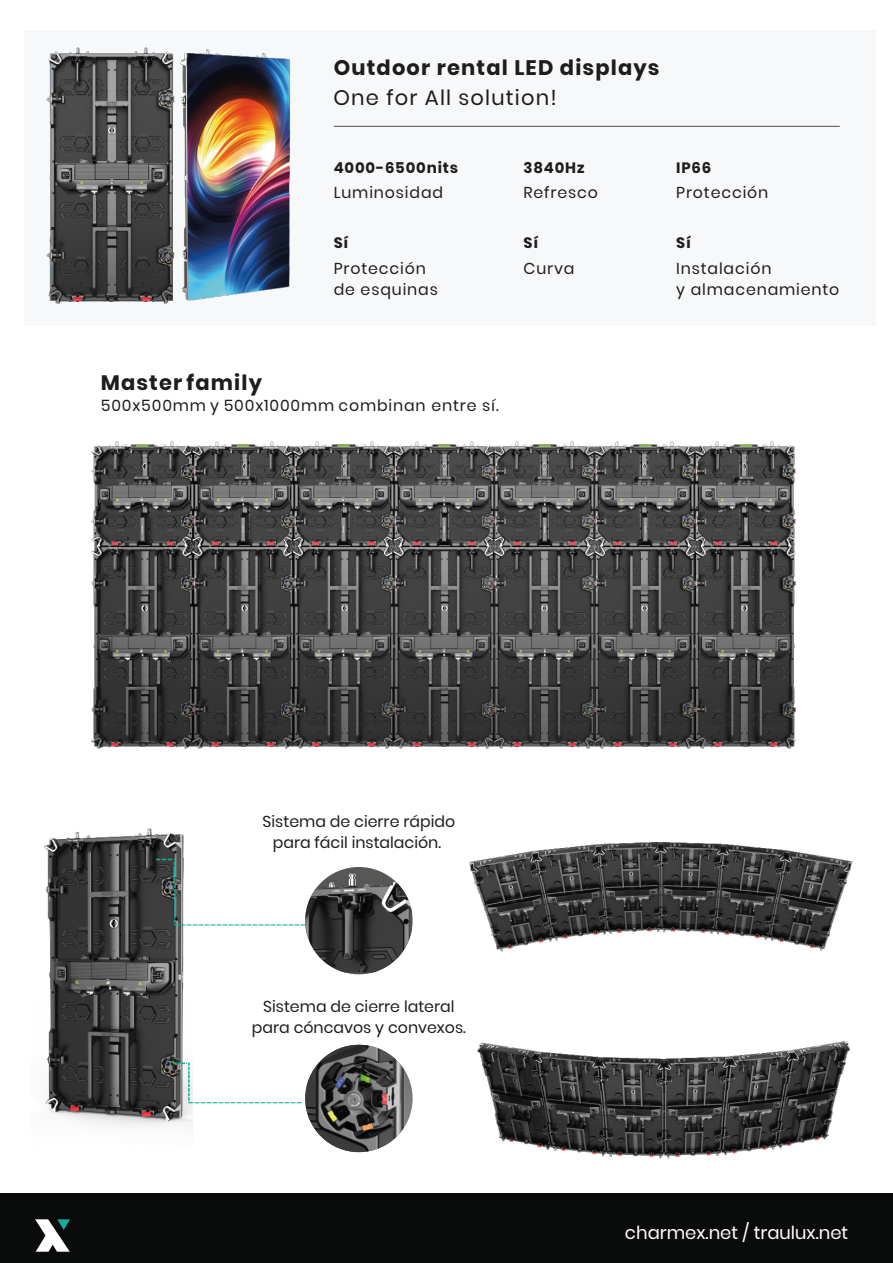
<style>
.page{position:relative;width:893px;height:1263px;background:#fff}
.page>*{position:absolute;margin:0;border:0;box-sizing:border-box;transform-origin:0 0}
.t1{font:700 21px "Poppins";letter-spacing:.055em;color:#1d1d1b}
.t2{font:21px "Poppins";letter-spacing:.055em;color:#1d1d1b}
.t3{font:18px "Poppins";color:#fff}
.t4{font:15.75px/21px "Poppins";letter-spacing:.055em;color:#1d1d1b}
.t5{font:15.75px/21px "Poppins";color:#1d1d1b;text-align:center}
.t6{font:700 15px "Poppins";letter-spacing:.055em;color:#1d1d1b}
</style>
<div class="page">
<div style="left:24px;top:30px;width:852px;height:295px;background:#f7f8f9"></div>
<img style="left:91px;top:441px;width:705px;height:308px">
<img style="left:46px;top:47px;width:244px;height:257px">
<img style="left:44px;top:828px;width:149px;height:299px">
<img style="left:305px;top:1045px;width:108px;height:107px;border-radius:54px">
<svg style="left:173px;top:1062px;width:128px;height:41px"></svg>
<img style="left:469px;top:842px;width:384px;height:110px">
<img style="left:477px;top:1041px;width:373px;height:118px">
<img style="left:305px;top:867px;width:107px;height:105px">
<svg style="left:156px;top:859px;width:149px;height:66px"></svg>
<hr style="left:334px;top:126px;width:506px;height:1px;background:#616160">
<div style="left:0;top:1193px;width:893px;height:70px;background:#0a0b0b"></div>
<svg style="left:35px;top:1219px;width:35px;height:33px"></svg>
<h1 class="t1" style="left:334px;top:56px;width:327px">Outdoor rental LED displays</h1>
<h1 class="t2" style="left:333px;top:86px;width:225px">One for All solution!</h1>
<p class="t6" style="left:334px;top:159px;width:126px">4000-6500nits</p>
<p class="t6" style="left:523px;top:159px;width:62px">3840Hz</p>
<p class="t6" style="left:676px;top:159px;width:36px">IP66</p>
<p class="t4" style="left:334px;top:182px;width:111px">Luminosidad</p>
<p class="t6" style="left:334px;top:234px;width:16px">Sí</p>
<p class="t4" style="left:523px;top:182px;width:76px">Refresco</p>
<p class="t4" style="left:676px;top:182px;width:94px">Protección</p>
<p class="t6" style="left:523px;top:234px;width:16px">Sí</p>
<p class="t6" style="left:676px;top:234px;width:16px">Sí</p>
<p class="t4" style="left:334px;top:258px;width:106px">Protección de esquinas</p>
<p class="t4" style="left:676px;top:258px;width:165px">Instalación<br>y almacenamiento</p>
<p class="t4" style="left:523px;top:258px;width:53px">Curva</p>
<h1 class="t1" style="left:101px;top:370px;width:163px">Master family</h1>
<p class="t4" style="left:101px;top:395px;width:399px">500x500mm y 500x1000mm combinan entre sí.</p>
<p class="t5" style="left:263px;top:811px;width:194px">Sistema de cierre rápido para fácil instalación.</p>
<p class="t5" style="left:252px;top:996px;width:215px">Sistema de cierre lateral para cóncavos y convexos.</p>
<p class="t3" style="left:625px;top:1222px;width:225px">charmex.net / traulux.net</p>
</div>
